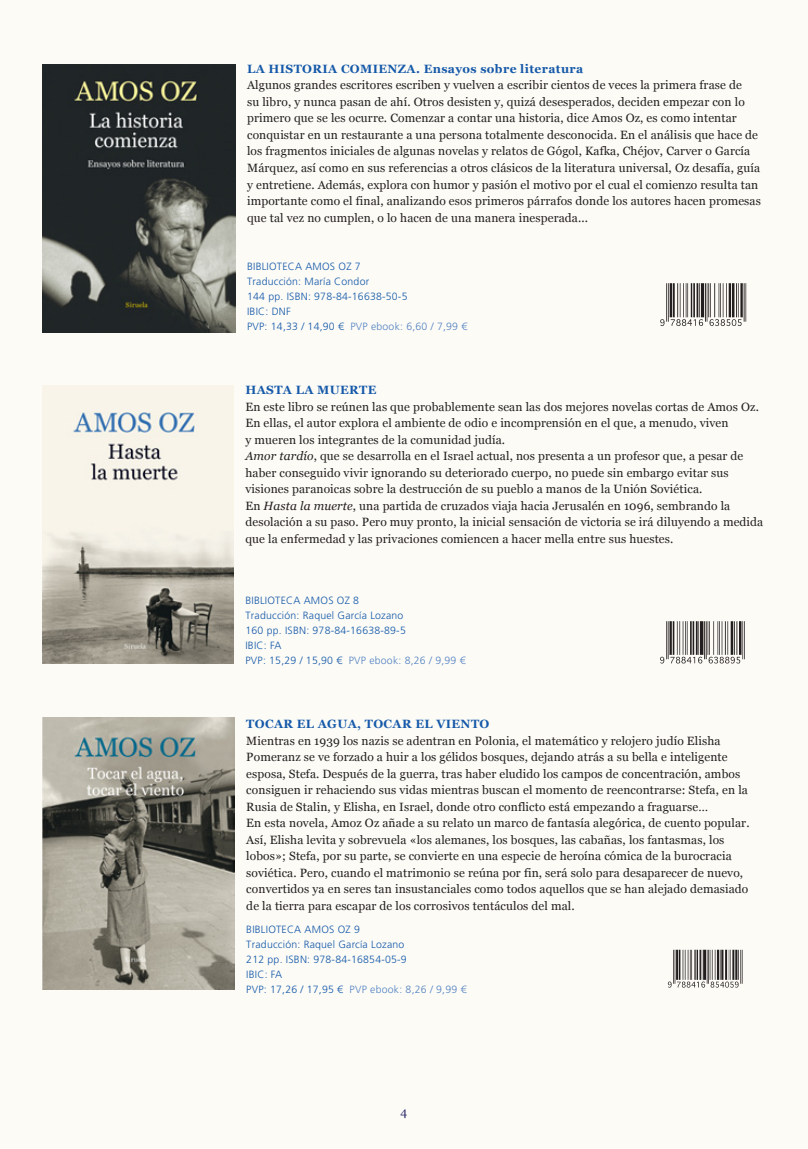
<style>
.page{position:relative;width:808px;height:1149px;background:#fff}
.page>*{position:absolute;margin:0;border:0;box-sizing:border-box;transform-origin:0 0}
.Sinopsis{font:12px/16.5px "Georgia";letter-spacing:.01em;color:#231f20}
.CAPITULAR{font:700 12px "Georgia";letter-spacing:.03em;color:#1559a9}
.t1{font:12px "Georgia";color:#2b296c}
.Datos{font:300 10.5px/15px "Frutiger LT Std";letter-spacing:.02em;color:#1559a9}
.s1{color:#5382c2}
.s2{font-style:italic}
</style>
<div class="page">
<div style="left:0;top:0;width:808px;height:1148px;background:#fcfbf6"></div>
<img style="left:43px;top:64px;width:192px;height:269px">
<img style="left:660px;top:283px;width:87px;height:44px">
<img style="left:43px;top:385px;width:191px;height:278px">
<img style="left:660px;top:621px;width:85px;height:42px">
<img style="left:43px;top:717px;width:192px;height:272px">
<img style="left:667px;top:949px;width:76px;height:39px">
<p class="CAPITULAR" style="left:247px;top:60px;width:338px">LA HISTORIA COMIENZA. Ensayos sobre literatura</p>
<p class="Sinopsis" style="left:247px;top:76px;width:515px">Algunos grandes escritores escriben y vuelven a escribir cientos de veces la primera frase de<br>su libro, y nunca pasan de ahí. Otros desisten y, quizá desesperados, deciden empezar con lo primero que se les ocurre. Comenzar a contar una historia, dice Amos Oz, es como intentar conquistar en un restaurante a una persona totalmente desconocida. En el análisis que hace de los fragmentos iniciales de algunas novelas y relatos de Gógol, Kafka, Chéjov, Carver o García Márquez, así como en sus referencias a otros clásicos de la literatura universal, Oz desafía, guía y entretiene. Además, explora con humor y pasión el motivo por el cual el comienzo resulta tan importante como el final, analizando esos primeros párrafos donde los autores hacen promesas que tal vez no cumplen, o lo hacen de una manera inesperada...</p>
<p class="Datos" style="left:247px;top:258px;width:115px">BIBLIOTECA AMOS OZ 7</p>
<p class="Datos" style="left:247px;top:273px;width:222px">Traducción: María Condor<br>144 pp. ISBN: 978-84-16638-50-5<br>IBIC: DNF<br>PVP: 14,33 / 14,90 € <span class="s1">PVP ebook: 6,60 / 7,99 €</span></p>
<p class="CAPITULAR" style="left:245px;top:381px;width:132px">HASTA LA MUERTE</p>
<p class="Sinopsis" style="left:245px;top:397px;width:515px">En este libro se reúnen las que probablemente sean las dos mejores novelas cortas de Amos Oz.<br>En ellas, el autor explora el ambiente de odio e incomprensión en el que, a menudo, viven<br>y mueren los integrantes de la comunidad judía.</p>
<p class="Sinopsis" style="left:245px;top:447px;width:499px"><span class="s2">Amor tardío</span>, que se desarrolla en el Israel actual, nos presenta a un profesor que, a pesar de haber conseguido vivir ignorando su deteriorado cuerpo, no puede sin embargo evitar sus visiones paranoicas sobre la destrucción de su pueblo a manos de la Unión Soviética.</p>
<p class="Sinopsis" style="left:245px;top:496px;width:519px">En <span class="s2">Hasta la muerte</span>, una partida de cruzados viaja hacia Jerusalén en 1096, sembrando la desolación a su paso. Pero muy pronto, la inicial sensación de victoria se irá diluyendo a medida que la enfermedad y las privaciones comiencen a hacer mella entre sus huestes.</p>
<p class="Datos" style="left:245px;top:592px;width:115px">BIBLIOTECA AMOS OZ 8</p>
<p class="Datos" style="left:245px;top:607px;width:222px">Traducción: Raquel García Lozano<br>160 pp. ISBN: 978-84-16638-89-5<br>IBIC: FA<br>PVP: 15,29 / 15,90 € <span class="s1">PVP ebook: 8,26 / 9,99 €</span></p>
<p class="CAPITULAR" style="left:246px;top:714px;width:245px">TOCAR EL AGUA, TOCAR EL VIENTO</p>
<p class="Sinopsis" style="left:246px;top:731px;width:503px">Mientras en 1939 los nazis se adentran en Polonia, el matemático y relojero judío Elisha Pomeranz se ve forzado a huir a los gélidos bosques, dejando atrás a su bella e inteligente esposa, Stefa. Después de la guerra, tras haber eludido los campos de concentración, ambos consiguen ir rehaciendo sus vidas mientras buscan el momento de reencontrarse: Stefa, en la Rusia de Stalin, y Elisha, en Israel, donde otro conflicto está empezando a fraguarse…</p>
<p class="Sinopsis" style="left:246px;top:814px;width:505px">En esta novela, Amoz Oz añade a su relato un marco de fantasía alegórica, de cuento popular.<br>Así, Elisha levita y sobrevuela «los alemanes, los bosques, las cabañas, los fantasmas, los lobos»; Stefa, por su parte, se convierte en una especie de heroína cómica de la burocracia soviética. Pero, cuando el matrimonio se reúna por fin, será solo para desaparecer de nuevo, convertidos ya en seres tan insustanciales como todos aquellos que se han alejado demasiado de la tierra para escapar de los corrosivos tentáculos del mal.</p>
<p class="Datos" style="left:246px;top:922px;width:115px">BIBLIOTECA AMOS OZ 9</p>
<p class="Datos" style="left:246px;top:937px;width:222px">Traducción: Raquel García Lozano<br>212 pp. ISBN: 978-84-16854-05-9<br>IBIC: FA<br>PVP: 17,26 / 17,95 € <span class="s1">PVP ebook: 8,26 / 9,99 €</span></p>
<p class="t1" style="left:401px;top:1102px;width:8px">4</p>
</div>
